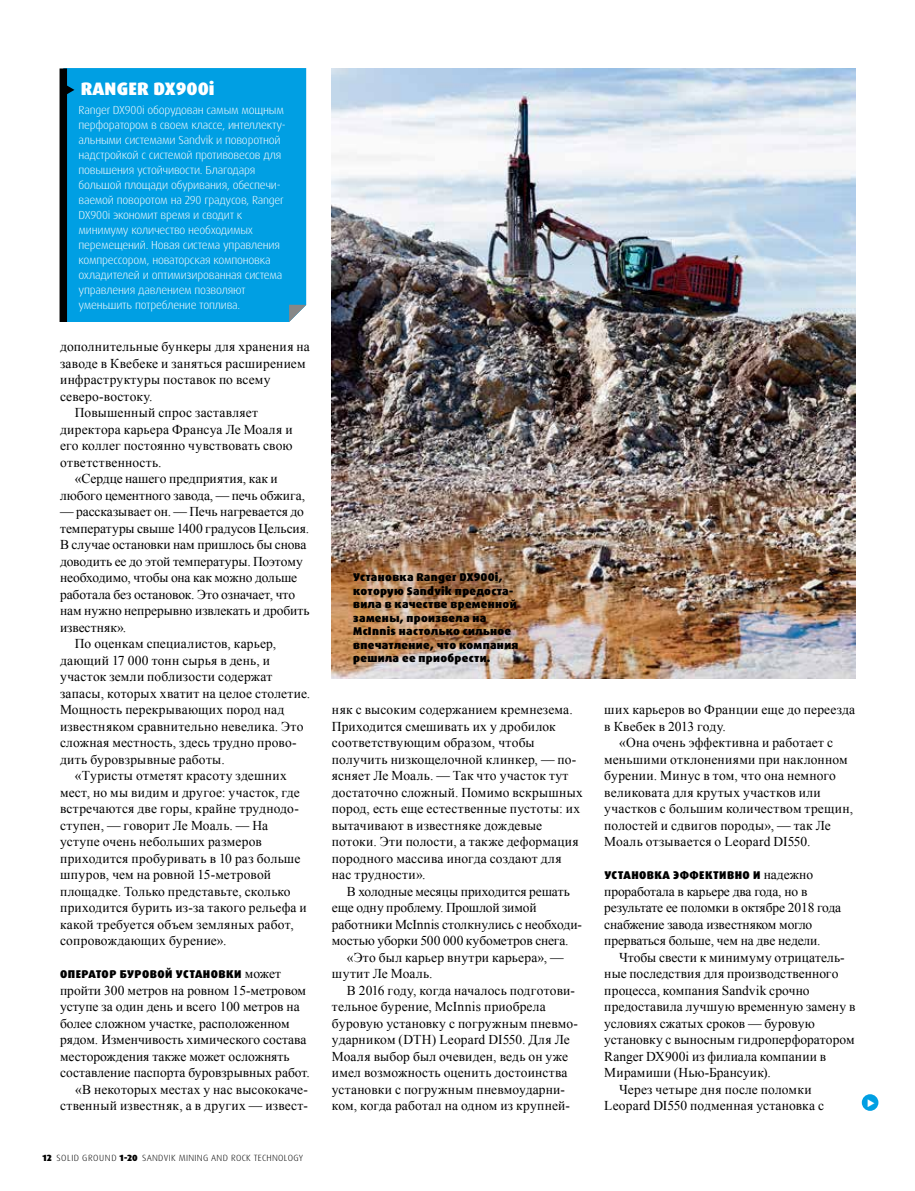
<style>
.page{position:relative;width:915px;height:1191px;background:#fff}
.page>*{position:absolute;margin:0;border:0;box-sizing:border-box;transform-origin:0 0}
.t1{font:900 18px "Dax Pro";letter-spacing:.01em;color:#fff}
.t2{font:13.5px/16.5px "Times New Roman WGL";letter-spacing:.005em;color:#000}
.t3{font:13.5px "Times New Roman WGL";letter-spacing:-.015em;color:#000}
.t4{font:13.5px "Times New Roman WGL";letter-spacing:.025em;color:#000}
.t5{font:300 11.7px/15px "Dax Pro";letter-spacing:-.02em;color:#fff}
.t6{font:900 11.25px/13.5px "Dax Pro";letter-spacing:.025em;color:#000}
.t7{font:300 9px "Dax Pro";letter-spacing:.035em;color:#000}
.s1{font-family:"Times New Roman WGL";font-weight:400;font-size:13.5px}
.s2{font-weight:900}
</style>
<div class="page">
<div style="left:861px;top:1094px;width:17px;height:16px;background:#009fe3;border-radius:50%"></div>
<img style="left:332px;top:68px;width:523px;height:610px">
<div style="left:67px;top:68px;width:239px;height:254px;background:#009fe3"></div>
<svg style="left:67px;top:85px;width:7px;height:10px"></svg>
<div style="left:59px;top:68px;width:8px;height:254px;background:#000"></div>
<svg style="left:289px;top:305px;width:17px;height:17px"></svg>
<h1 class="t1" style="left:81px;top:77px;width:135px">RANGER DX900i</h1>
<p class="t5" style="left:78px;top:103px;width:209px">Ranger DX900i оборудован самым мощным перфоратором в своем классе, интеллекту&shy;альными системами Sandvik и поворотной надстройкой с системой противовесов для повышения устойчивости. Благодаря большой площади обуривания, обеспечи&shy;ваемой поворотом на 290 градусов, Ranger DX900i экономит время и сводит к минимуму количество необходимых перемещений. Новая система управления компрессором, новаторская компоновка охладителей и оптимизированная система управления давлением позволяют уменьшить потребление топлива.</p>
<p class="t2" style="left:60px;top:338px;width:251px">дополнительные бункеры для хранения на</p>
<p class="t2" style="left:60px;top:355px;width:247px">заводе в Квебеке и заняться расширением</p>
<p class="t2" style="left:60px;top:371px;width:212px">инфраструктуры поставок по всему</p>
<p class="t2" style="left:60px;top:388px;width:94px">северо-востоку.</p>
<p class="t2" style="left:75px;top:404px;width:185px">Повышенный спрос заставляет</p>
<p class="t2" style="left:60px;top:421px;width:234px">директора карьера Франсуа Ле Моаля и</p>
<p class="t2" style="left:60px;top:437px;width:234px">его коллег постоянно чувствовать свою</p>
<p class="t2" style="left:60px;top:454px;width:103px">ответственность.</p>
<p class="t2" style="left:75px;top:470px;width:204px">«Сердце нашего предприятия, как и</p>
<p class="t2" style="left:60px;top:486px;width:246px">любого цементного завода, — печь обжига,</p>
<p class="t2" style="left:60px;top:503px;width:245px">— рассказывает он. — Печь нагревается до</p>
<p class="t2" style="left:60px;top:519px;width:250px">температуры свыше 1400 градусов Цельсия.</p>
<p class="t2" style="left:60px;top:536px;width:248px">В случае остановки нам пришлось бы снова</p>
<p class="t2" style="left:60px;top:552px;width:244px">доводить ее до этой температуры. Поэтому</p>
<p class="t3" style="left:60px;top:568px;width:238px">необходимо, чтобы она как можно дольше</p>
<p class="t2" style="left:60px;top:585px;width:236px">работала без остановок. Это означает, что</p>
<p class="t2" style="left:60px;top:602px;width:251px">нам нужно непрерывно извлекать и дробить</p>
<p class="t2" style="left:60px;top:618px;width:68px">известняк».</p>
<p class="t2" style="left:75px;top:635px;width:203px">По оценкам специалистов, карьер,</p>
<p class="t2" style="left:60px;top:651px;width:211px">дающий 17 000 тонн сырья в день, и</p>
<p class="t2" style="left:60px;top:668px;width:214px">участок земли поблизости содержат</p>
<p class="t2" style="left:60px;top:684px;width:251px">запасы, которых хватит на целое столетие.</p>
<p class="t2" style="left:60px;top:701px;width:226px">Мощность перекрывающих пород над</p>
<p class="t2" style="left:60px;top:717px;width:245px">известняком сравнительно невелика. Это</p>
<p class="t2" style="left:60px;top:734px;width:238px">сложная местность, здесь трудно прово-</p>
<p class="t2" style="left:60px;top:750px;width:166px">дить буровзрывные работы.</p>
<p class="t2" style="left:75px;top:767px;width:213px">«Туристы отметят красоту здешних</p>
<p class="t2" style="left:60px;top:783px;width:241px">мест, но мы видим и другое: участок, где</p>
<p class="t2" style="left:60px;top:800px;width:240px">встречаются две горы, крайне труднодо-</p>
<p class="t2" style="left:60px;top:816px;width:209px">ступен, — говорит Ле Моаль. — На</p>
<p class="t2" style="left:60px;top:833px;width:203px">уступе очень небольших размеров</p>
<p class="t2" style="left:60px;top:849px;width:242px">приходится пробуривать в 10 раз больше</p>
<p class="t2" style="left:60px;top:866px;width:212px">шпуров, чем на ровной 15-метровой</p>
<p class="t2" style="left:60px;top:882px;width:232px">площадке. Только представьте, сколько</p>
<p class="t2" style="left:60px;top:899px;width:248px">приходится бурить из-за такого рельефа и</p>
<p class="t2" style="left:60px;top:915px;width:235px">какой требуется объем земляных работ,</p>
<p class="t2" style="left:60px;top:932px;width:168px">сопровождающих бурение».</p>
<p class="t6" style="left:60px;top:967px;width:222px">ОПЕРАТОР БУРОВОЙ УСТАНОВКИ <span class="s1">может</span></p>
<p class="t2" style="left:60px;top:982px;width:247px">пройти 300 метров на ровном 15-метровом</p>
<p class="t2" style="left:60px;top:998px;width:241px">уступе за один день и всего 100 метров на</p>
<p class="t2" style="left:60px;top:1015px;width:231px">более сложном участке, расположенном</p>
<p class="t2" style="left:60px;top:1031px;width:248px">рядом. Изменчивость химического состава</p>
<p class="t2" style="left:60px;top:1048px;width:231px">месторождения также может осложнять</p>
<p class="t2" style="left:60px;top:1064px;width:251px">составление паспорта буровзрывных работ.</p>
<p class="t2" style="left:75px;top:1081px;width:234px">«В некоторых местах у нас высококаче-</p>
<p class="t2" style="left:60px;top:1097px;width:249px">ственный известняк, а в других — извест-</p>
<p class="t7" style="left:43px;top:1152px;width:262px"><span class="s2">12</span> SOLID GROUND <span class="s2">1-20</span> SANDVIK MINING AND ROCK TECHNOLOGY</p>
<p class="t6" style="left:353px;top:571px;width:167px">Установка Ranger DX900i, которую Sandvik предоста&shy;вила в качестве временной замены, произвела на<br>McInnis настолько сильное впечатление, что компания решила ее приобрести.</p>
<p class="t2" style="left:332px;top:701px;width:252px">няк с высоким содержанием кремнезема.<br>Приходится смешивать их у дробилок соответствующим образом, чтобы получить низкощелочной клинкер, — по&shy;ясняет Ле Моаль. — Так что участок тут достаточно сложный. Помимо вскрышных пород, есть еще естественные пустоты: их вытачивают в известняке дождевые потоки. Эти полости, а также деформация породного массива иногда создают для нас трудности».</p>
<p class="t3" style="left:347px;top:882px;width:224px">В холодные месяцы приходится решать</p>
<p class="t3" style="left:332px;top:898px;width:206px">еще одну проблему. Прошлой зимой</p>
<p class="t2" style="left:332px;top:915px;width:251px">работники McInnis столкнулись с необходи-</p>
<p class="t2" style="left:332px;top:932px;width:238px">мостью уборки 500 000 кубометров снега.</p>
<p class="t2" style="left:347px;top:948px;width:218px">«Это был карьер внутри карьера», —</p>
<p class="t4" style="left:332px;top:964px;width:102px">шутит Ле Моаль.</p>
<p class="t2" style="left:347px;top:981px;width:229px">В 2016 году, когда началось подготови-</p>
<p class="t2" style="left:332px;top:998px;width:215px">тельное бурение, McInnis приобрела</p>
<p class="t2" style="left:332px;top:1014px;width:247px">буровую установку с погружным пневмо-</p>
<p class="t2" style="left:332px;top:1031px;width:239px">ударником (DTH) Leopard DI550. Для Ле</p>
<p class="t2" style="left:332px;top:1047px;width:237px">Моаля выбор был очевиден, ведь он уже</p>
<p class="t2" style="left:332px;top:1064px;width:237px">имел возможность оценить достоинства</p>
<p class="t2" style="left:332px;top:1080px;width:234px">установки с погружным пневмоударни-</p>
<p class="t2" style="left:332px;top:1097px;width:239px">ком, когда работал на одном из крупней-</p>
<p class="t2" style="left:604px;top:701px;width:252px">ших карьеров во Франции еще до переезда</p>
<p class="t2" style="left:604px;top:718px;width:123px">в Квебек в 2013 году.</p>
<p class="t2" style="left:619px;top:734px;width:215px">«Она очень эффективна и работает с</p>
<p class="t2" style="left:604px;top:751px;width:245px">меньшими отклонениями при наклонном</p>
<p class="t2" style="left:604px;top:767px;width:233px">бурении. Минус в том, что она немного</p>
<p class="t2" style="left:604px;top:784px;width:218px">великовата для крутых участков или</p>
<p class="t2" style="left:604px;top:800px;width:250px">участков с большим количеством трещин,</p>
<p class="t2" style="left:604px;top:817px;width:228px">полостей и сдвигов породы», — так Ле</p>
<p class="t2" style="left:604px;top:833px;width:208px">Моаль отзывается о Leopard DI550.</p>
<p class="t6" style="left:604px;top:868px;width:210px">УСТАНОВКА ЭФФЕКТИВНО И <span class="s1">надежно</span></p>
<p class="t2" style="left:604px;top:883px;width:238px">проработала в карьере два года, но в результате ее поломки в октябре 2018 года снабжение завода известняком могло прерваться больше, чем на две недели.</p>
<p class="t2" style="left:619px;top:949px;width:227px">Чтобы свести к минимуму отрицатель-</p>
<p class="t2" style="left:604px;top:965px;width:235px">ные последствия для производственного</p>
<p class="t2" style="left:604px;top:982px;width:207px">процесса, компания Sandvik срочно</p>
<p class="t2" style="left:604px;top:998px;width:252px">предоставила лучшую временную замену в</p>
<p class="t2" style="left:604px;top:1014px;width:212px">условиях сжатых сроков — буровую</p>
<p class="t2" style="left:604px;top:1031px;width:252px">установку с выносным гидроперфоратором</p>
<p class="t2" style="left:604px;top:1047px;width:223px">Ranger DX900i из филиала компании в</p>
<p class="t2" style="left:604px;top:1064px;width:168px">Мирамиши (Нью-Брансуик).</p>
<p class="t2" style="left:619px;top:1080px;width:194px">Через четыре дня после поломки</p>
<p class="t2" style="left:604px;top:1097px;width:221px">Leopard DI550 подменная установка с</p>
</div>
